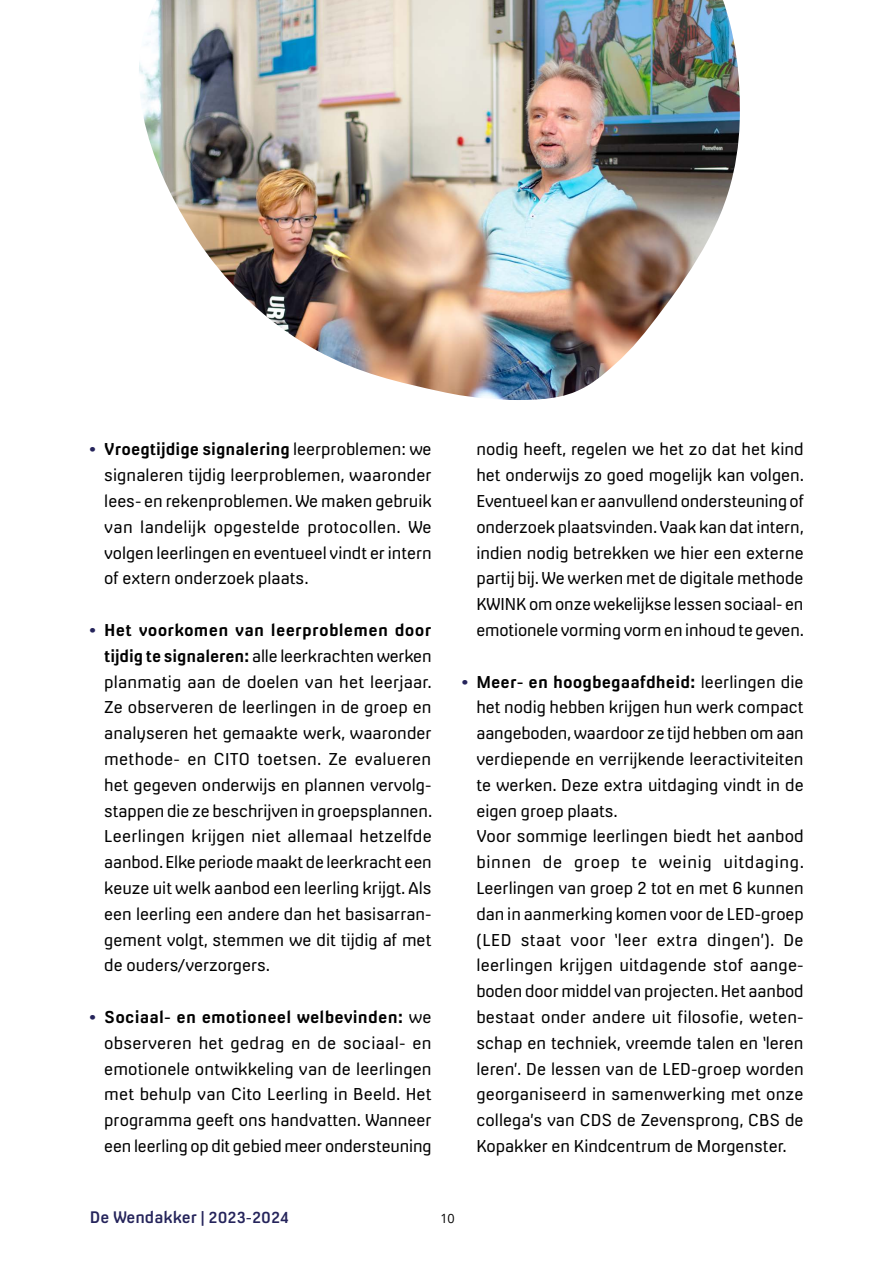
<style>
.page{position:relative;width:893px;height:1263px;background:#fff}
.page>*{position:absolute;margin:0;border:0;box-sizing:border-box;transform-origin:0 0}
.t1{font:16.2px/25.8px "Milibus Lt";color:#000;text-align:justify}
.t2{font:700 16.2px "Milibus Rg";letter-spacing:.01em;color:#000}
.t3{font:15.75px "Milibus Sb";color:#25245b}
.t4{font:12.75px "Open Sans";color:#000}
.s1{font-family:"Milibus Lt";font-weight:400;color:#25245b}
.s2{font-family:"Milibus Lt";font-weight:400}
.s3{font-family:"Milibus Rg";font-weight:700}
.s4{font-size:15px}
</style>
<div class="page">
<img style="left:139px;top:0;width:601px;height:400px">
<p class="t2" style="left:89px;top:440px;width:344px"><span class="s1">•</span> Vroegtijdige signalering <span class="s2">leerproblemen: we</span></p>
<p class="t1" style="left:104px;top:462px;width:329px">signaleren tijdig leerproblemen, waaronder lees- en rekenproblemen. We maken gebruik van landelijk opgestelde protocollen. We volgen leerlingen en eventueel vindt er intern of extern onderzoek plaats.</p>
<p class="t2" style="left:89px;top:620px;width:344px"><span class="s1">•</span> Het voorkomen van leerproblemen door</p>
<p class="t1" style="left:104px;top:643px;width:330px"><span class="s3">tijdig te signaleren:</span> alle leerkrachten werken planmatig aan de doelen van het leerjaar.<br>Ze observeren de leerlingen in de groep en analyseren het gemaakte werk, waaronder methode- en CITO toetsen. Ze evalueren het gegeven onderwijs en plannen vervolg&shy;stappen die ze beschrijven in groepsplannen.<br>Leerlingen krijgen niet allemaal hetzelfde aanbod. Elke periode maakt de leerkracht een keuze uit welk aanbod een leerling krijgt. Als een leerling een andere dan het basisarran&shy;gement volgt, stemmen we dit tijdig af met de ouders/verzorgers.</p>
<p class="t2" style="left:89px;top:1007px;width:344px"><span class="s1">•</span> Sociaal- en emotioneel welbevinden: <span class="s2">we</span></p>
<p class="t1" style="left:104px;top:1030px;width:329px">observeren het gedrag en de sociaal- en emotionele ontwikkeling van de leerlingen met behulp van Cito Leerling in Beeld. Het programma geeft ons handvatten. Wanneer een leerling op dit gebied meer ondersteuning</p>
<p class="t1" style="left:476px;top:436px;width:329px">nodig heeft, regelen we het zo dat het kind het onderwijs zo goed mogelijk kan volgen.<br>Eventueel kan er aanvullend ondersteuning of onderzoek plaatsvinden. Vaak kan dat intern, indien nodig betrekken we hier een externe partij bij. We werken met de digitale methode KWINK om onze wekelijkse lessen sociaal- en emotionele vorming vorm en inhoud te geven.</p>
<p class="t2" style="left:461px;top:672px;width:344px"><span class="s1">•</span> Meer- en hoogbegaafdheid: <span class="s2">leerlingen die</span></p>
<p class="t1" style="left:476px;top:694px;width:329px;text-align:left">het nodig hebben krijgen hun werk compact aangeboden, waardoor ze tijd hebben om aan verdiepende en verrijkende leeractiviteiten te werken. Deze extra uitdaging vindt in de eigen groep plaats.<br>Voor sommige leerlingen biedt het aanbod binnen de groep te weinig uitdaging.<br>Leerlingen van groep 2 tot en met 6 kunnen dan in aanmerking komen voor de LED-groep (LED staat voor ‘leer extra dingen’). De leerlingen krijgen uitdagende stof aange&shy;boden door middel van projecten. Het aanbod bestaat onder andere uit filosofie, weten&shy;schap en techniek, vreemde talen en ‘leren leren’. De lessen van de LED-groep worden georganiseerd in samenwerking met onze collega’s van CDS de Zevensprong, CBS de Kopakker en Kindcentrum de Morgenster.</p>
<p class="t3" style="left:90px;top:1208px;width:200px">De Wendakker | <span class="s4">2023-2024</span></p>
<p class="t4" style="left:440px;top:1209px;width:16px">10</p>
</div>
